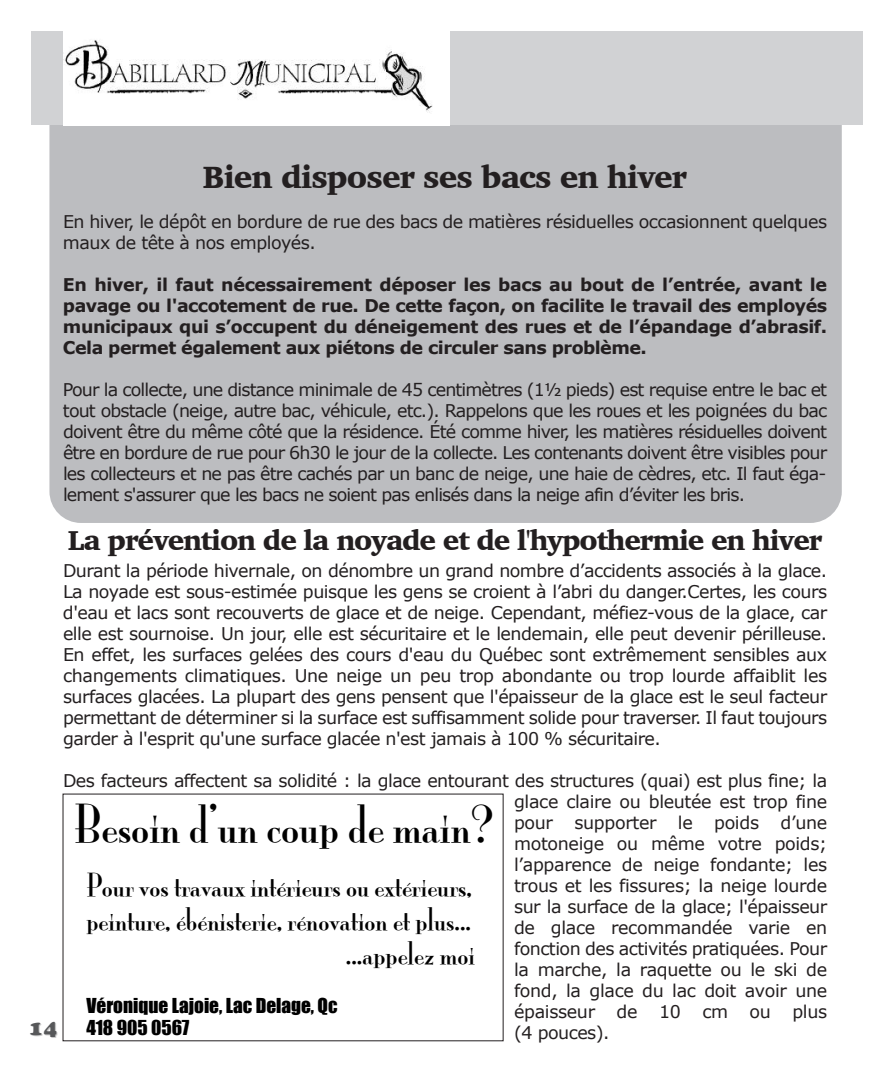
<style>
.page{position:relative;width:882px;height:1071px;background:#fff}
.page>*{position:absolute;margin:0;border:0;box-sizing:border-box;transform-origin:0 0}
.t1{font:48.12px "Mona Lisa Solid ITCTT+UNMIPO";color:#000}
.t2{font:900 31.5px "Charter";letter-spacing:-.03em;color:#231f20}
.t3{font:29.22px/34.5px "Mona Lisa Solid ITCTT+UNMIPO";color:#000;text-align:right}
.t4{font:900 28px "Charter";letter-spacing:-.04em;color:#231f20}
.t5{font:21px "Cooper Black Std";color:#57585a}
.t6{font:18.9px/22.4px "Impact+BRGKRY";color:#000}
.t7{font:17.5px/21px "Verdana";letter-spacing:-.03em;color:#231f20;text-align:justify}
.t8{font:700 17.5px/21px "Verdana";letter-spacing:-.03em;color:#231f20;text-align:justify}
</style>
<div class="page">
<div style="left:49px;top:84px;width:793px;height:439px;background:#bcbdc0;border-radius:31px"></div>
<div style="left:32px;top:32px;width:831px;height:93px;background:#d1d2d4"></div>
<div style="left:63px;top:32px;width:386px;height:94px;background:#fff"></div>
<img style="left:63px;top:40px;width:370px;height:73px">
<h2 class="t2" style="left:203px;top:157px;width:486px">Bien disposer ses bacs en hiver</h2>
<p class="t7" style="left:63px;top:211px;width:766px">En hiver, le dépôt en bordure de rue des bacs de matières résiduelles occasionnent quelques maux de tête à nos employés.</p>
<p class="t8" style="left:63px;top:274px;width:766px">En hiver, il faut nécessairement déposer les bacs au bout de l’entrée, avant le pavage ou l'accotement de rue. De cette façon, on facilite le travail des employés municipaux qui s’occupent du déneigement des rues et de l’épandage d’abrasif.<br>Cela permet également aux piétons de circuler sans problème.</p>
<p class="t7" style="left:63px;top:379px;width:766px">Pour la collecte, une distance minimale de 45 centimètres (1½ pieds) est requise entre le bac et tout obstacle (neige, autre bac, véhicule, etc.). Rappelons que les roues et les poignées du bac doivent être du même côté que la résidence. Été comme hiver, les matières résiduelles doivent être en bordure de rue pour 6h30 le jour de la collecte. Les contenants doivent être visibles pour les collecteurs et ne pas être cachés par un banc de neige, une haie de cèdres, etc. Il faut éga&shy;lement s'assurer que les bacs ne soient pas enlisés dans la neige afin d’éviter les bris.</p>
<h3 class="t4" style="left:68px;top:523px;width:756px">La prévention de la noyade et de l'hypothermie en hiver</h3>
<p class="t7" style="left:63px;top:560px;width:766px">Durant la période hivernale, on dénombre un grand nombre d’accidents associés à la glace.<br>La noyade est sous-estimée puisque les gens se croient à l’abri du danger.Certes, les cours d'eau et lacs sont recouverts de glace et de neige. Cependant, méfiez-vous de la glace, car elle est sournoise. Un jour, elle est sécuritaire et le lendemain, elle peut devenir périlleuse.<br>En effet, les surfaces gelées des cours d'eau du Québec sont extrêmement sensibles aux changements climatiques. Une neige un peu trop abondante ou trop lourde affaiblit les surfaces glacées. La plupart des gens pensent que l'épaisseur de la glace est le seul facteur permettant de déterminer si la surface est suffisamment solide pour traverser. Il faut toujours garder à l'esprit qu'une surface glacée n'est jamais à 100 % sécuritaire.</p>
<p class="t7" style="left:514px;top:770px;width:315px;text-indent:-451px">Des facteurs affectent sa solidité : la glace entourant des structures (quai) est plus fine; la glace claire ou bleutée est trop fine pour supporter le poids d’une motoneige ou même votre poids; l’apparence de neige fondante; les trous et les fissures; la neige lourde sur la surface de la glace; l'épaisseur de glace recommandée varie en fonction des activités pratiquées. Pour la marche, la raquette ou le ski de fond, la glace du lac doit avoir une épaisseur de 10 cm ou plus (4 pouces).</p>
<h1 class="t1" style="left:74px;top:796px;width:422px">Besoin d’un coup de main?</h1>
<h3 class="t3" style="left:86px;top:868px;width:390px">Pour vos travaux intérieurs ou extérieurs, peinture, ébénisterie, rénovation et plus... ...appelez moi</h3>
<p class="t6" style="left:86px;top:994px;width:253px">Véronique Lajoie, Lac Delage, Qc<br>418 905 0567</p>
<p class="t5" style="left:30px;top:1020px;width:29px">14</p>
</div>
